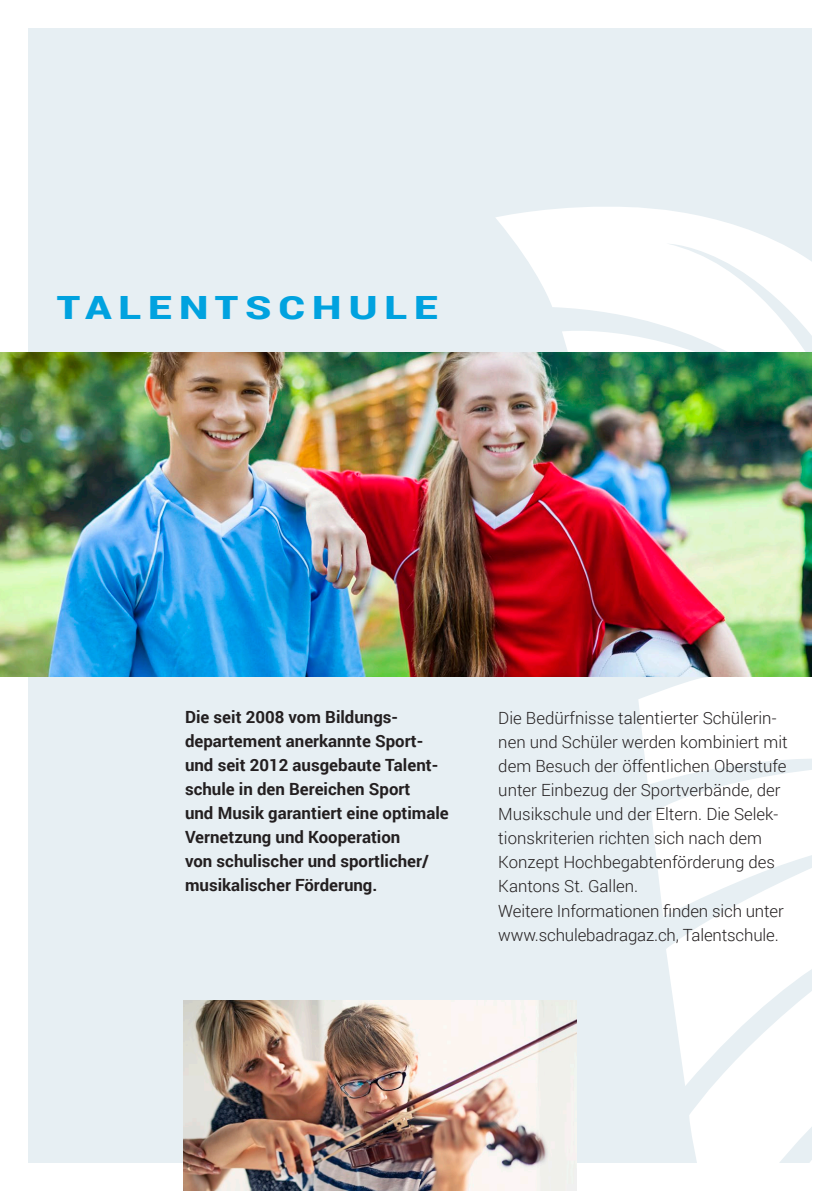
<style>
.page{position:relative;width:840px;height:1191px;background:#fff}
.page>*{position:absolute;margin:0;border:0;box-sizing:border-box;transform-origin:0 0}
.haupttitel{font:900 32px "Roboto";letter-spacing:.17em;color:#00a2df;scale:1.3 1}
.copy{font:300 16.8px/24px "Roboto";color:#231f20}
.Lead{font:700 16.8px/24px "Roboto";color:#231f20}
</style>
<div class="page">
<div style="left:28px;top:28px;width:783px;height:1134px;background:#e7eff3"></div>
<svg style="left:495px;top:200px;width:317px;height:991px;fill:#fefefe"></svg>
<img style="left:0;top:352px;width:811px;height:324px">
<img style="left:184px;top:1000px;width:392px;height:191px">
<p class="haupttitel" style="left:57px;top:285px;width:294px">TALENTSCHULE</p>
<p class="Lead" style="left:185px;top:704px;width:265px">Die seit 2008 vom Bildungs&shy;departement anerkannte Sport&shy;und seit 2012 ausgebaute Talent&shy;schule in den Bereichen Sport<br>und Musik garantiert eine optimale<br>Vernetzung und Kooperation<br>von schulischer und sportlicher/ musikalischer Förderung.</p>
<p class="copy" style="left:498px;top:706px;width:291px">Die Bedürfnisse talentierter Schülerin&shy;nen und Schüler werden kombiniert mit dem Besuch der öffentlichen Oberstufe unter Einbezug der Sportverbände, der Musikschule und der Eltern. Die Selek&shy;tionskriterien richten sich nach dem Konzept Hochbegabtenförderung des Kantons St. Gallen.<br>Weitere Informationen finden sich unter www.schulebadragaz.ch, Talentschule.</p>
</div>
